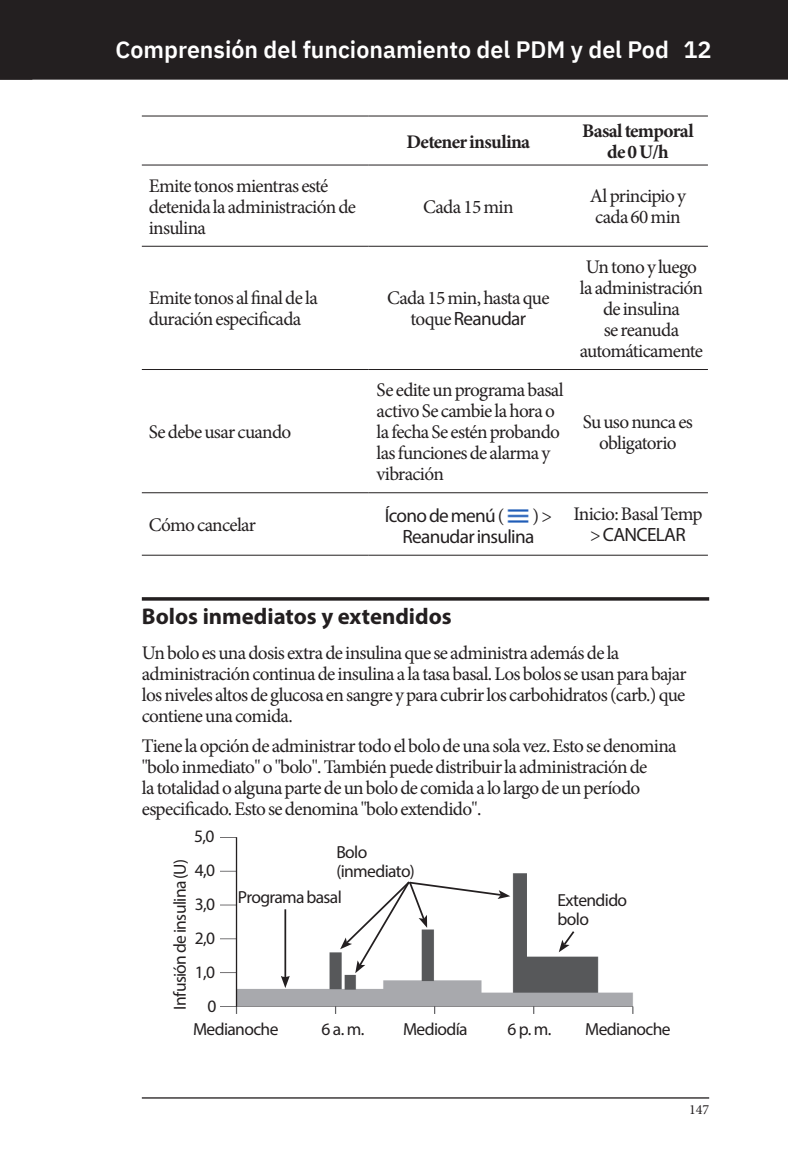
<style>
.page{position:relative;width:788px;height:1166px;background:#fff}
.page>*{position:absolute;margin:0;border:0;box-sizing:border-box;transform-origin:0 0}
.t1{font:600 23.62px "IBM Plex Sans";color:#fff}
.Head1{font:700 22.75px "Myriad Pro";color:#231f20}
.BodyText{font:19.25px/21px "Minion Pro";letter-spacing:-.035em;color:#231f20}
.TableCell{font:19.25px/21px "Minion Pro";letter-spacing:-.035em;color:#231f20}
.TableCell-2{font:700 19.25px/21px "Minion Pro";letter-spacing:-.035em;color:#231f20;text-align:center}
.TableCell-3{font:19.25px/21px "Myriad Pro";letter-spacing:-.035em;color:#231f20}
.Callout{font:17.5px "Myriad Pro";letter-spacing:-.035em;color:#231f20}
.t2{font:14px "Minion Pro";color:#231f20}
.s1{font-family:"Myriad Pro"}
.s2{font-family:"Minion Pro"}
</style>
<div class="page">
<div style="left:0;top:0;width:788px;height:79px;background:#231f20"></div>
<div style="left:0;top:0;width:788px;height:80px;border:2px solid #231f20"></div>
<hr style="left:142px;top:1097px;width:567px;height:1px;background:#231f20">
<svg style="left:0;top:0;width:32px;height:80px"></svg>
<hr style="left:142px;top:597px;width:567px;height:3px;background:#231f20">
<hr style="left:142px;top:116px;width:227px;height:1px;background:#231f20">
<hr style="left:369px;top:116px;width:199px;height:1px;background:#231f20">
<hr style="left:568px;top:116px;width:139px;height:1px;background:#231f20">
<hr style="left:142px;top:165px;width:227px;height:1px;background:#231f20">
<hr style="left:369px;top:165px;width:199px;height:1px;background:#231f20">
<hr style="left:568px;top:165px;width:139px;height:1px;background:#231f20">
<hr style="left:142px;top:555px;width:227px;height:1px;background:#231f20">
<hr style="left:369px;top:555px;width:199px;height:1px;background:#231f20">
<hr style="left:568px;top:555px;width:139px;height:1px;background:#231f20">
<hr style="left:142px;top:246px;width:227px;height:1px;background:#231f20">
<hr style="left:369px;top:246px;width:199px;height:1px;background:#231f20">
<hr style="left:568px;top:246px;width:139px;height:1px;background:#231f20">
<hr style="left:142px;top:369px;width:227px;height:1px;background:#231f20">
<hr style="left:369px;top:369px;width:199px;height:1px;background:#231f20">
<hr style="left:568px;top:369px;width:139px;height:1px;background:#231f20">
<hr style="left:142px;top:492px;width:227px;height:1px;background:#231f20">
<hr style="left:369px;top:492px;width:199px;height:1px;background:#231f20">
<hr style="left:568px;top:492px;width:139px;height:1px;background:#231f20">
<img style="left:507px;top:509px;width:22px;height:14px">
<img style="left:220px;top:837px;width:413px;height:176px">
<hr style="left:284px;top:909px;width:2px;height:69px;background:#231f20">
<svg style="left:281px;top:975px;width:9px;height:13px"></svg>
<svg style="left:558px;top:929px;width:18px;height:23px"></svg>
<svg style="left:340px;top:879px;width:170px;height:94px"></svg>
<p class="t1" style="left:116px;top:31px;width:597px">Comprensión del funcionamiento del PDM y del Pod 12</p>
<p class="TableCell" style="left:149px;top:175px;width:209px">Emite tonos mientras esté detenida la administración de insulina</p>
<p class="TableCell-2" style="left:406px;top:131px;width:125px">Detener insulina</p>
<p class="TableCell-2" style="left:582px;top:120px;width:113px">Basal temporal de 0 U/h</p>
<p class="TableCell" style="left:423px;top:196px;width:92px">Cada 15 min</p>
<p class="TableCell" style="left:590px;top:186px;width:97px">Al principio y cada 60 min</p>
<p class="TableCell" style="left:149px;top:288px;width:170px">Emite tonos al final de la duración especificada</p>
<p class="TableCell" style="left:387px;top:288px;width:164px;text-align:center">Cada 15 min, hasta que toque <span class="s1">Reanudar</span></p>
<p class="TableCell" style="left:149px;top:421px;width:144px">Se debe usar cuando</p>
<p class="TableCell" style="left:376px;top:379px;width:188px">Se edite un programa basal activo Se cambie la hora o la fecha Se estén probando las funciones de alarma y vibración</p>
<p class="TableCell" style="left:579px;top:256px;width:125px;text-align:center">Un tono y luego la administración de insulina<br>se reanuda automáticamente</p>
<p class="TableCell" style="left:583px;top:411px;width:112px;text-align:center">Su uso nunca es obligatorio</p>
<p class="TableCell" style="left:149px;top:514px;width:109px">Cómo cancelar</p>
<p class="TableCell-3" style="left:385px;top:504px;width:121px">Ícono de menú <span class="s2">(</span></p>
<p class="TableCell-3" style="left:402px;top:504px;width:151px;text-indent:130px"><span class="s2">) &gt;<br></span>Reanudar insulina</p>
<p class="TableCell" style="left:573px;top:504px;width:131px;text-align:center">Inicio: Basal Temp &gt; <span class="s1">CANCELAR</span></p>
<p class="Head1" style="left:142px;top:602px;width:311px">Bolos inmediatos y extendidos</p>
<p class="BodyText" style="left:142px;top:642px;width:546px">Un bolo es una dosis extra de insulina que se administra además de la administración continua de insulina a la tasa basal. Los bolos se usan para bajar los niveles altos de glucosa en sangre y para cubrir los carbohidratos (carb.) que contiene una comida.</p>
<p class="BodyText" style="left:142px;top:735px;width:536px">Tiene la opción de administrar todo el bolo de una sola vez. Esto se denomina "bolo inmediato" o "bolo". También puede distribuir la administración de<br>la totalidad o alguna parte de un bolo de comida a lo largo de un período especificado. Esto se denomina "bolo extendido".</p>
<p class="Callout" style="left:194px;top:825px;width:22px">5,0</p>
<p class="Callout" style="left:336px;top:841px;width:33px">Bolo</p>
<p class="Callout" style="left:336px;top:860px;width:80px">(inmediato)</p>
<p class="Callout" style="left:169px;top:1009px;width:152px;rotate:-90deg">Infusión de insulina (U)</p>
<p class="Callout" style="left:195px;top:859px;width:22px">4,0</p>
<p class="Callout" style="left:238px;top:886px;width:105px">Programa basal</p>
<p class="Callout" style="left:557px;top:889px;width:71px">Extendido</p>
<p class="Callout" style="left:557px;top:908px;width:33px">bolo</p>
<p class="Callout" style="left:195px;top:893px;width:22px">3,0</p>
<p class="Callout" style="left:195px;top:927px;width:22px">2,0</p>
<p class="Callout" style="left:195px;top:961px;width:22px">1,0</p>
<p class="Callout" style="left:207px;top:995px;width:10px">0</p>
<p class="Callout" style="left:193px;top:1018px;width:87px">Medianoche</p>
<p class="Callout" style="left:321px;top:1018px;width:44px">6a.m.</p>
<p class="Callout" style="left:403px;top:1018px;width:66px">Mediodía</p>
<p class="Callout" style="left:507px;top:1018px;width:46px">6p.m.</p>
<p class="Callout" style="left:585px;top:1018px;width:87px">Medianoche</p>
<p class="t2" style="left:689px;top:1100px;width:22px">147</p>
</div>
